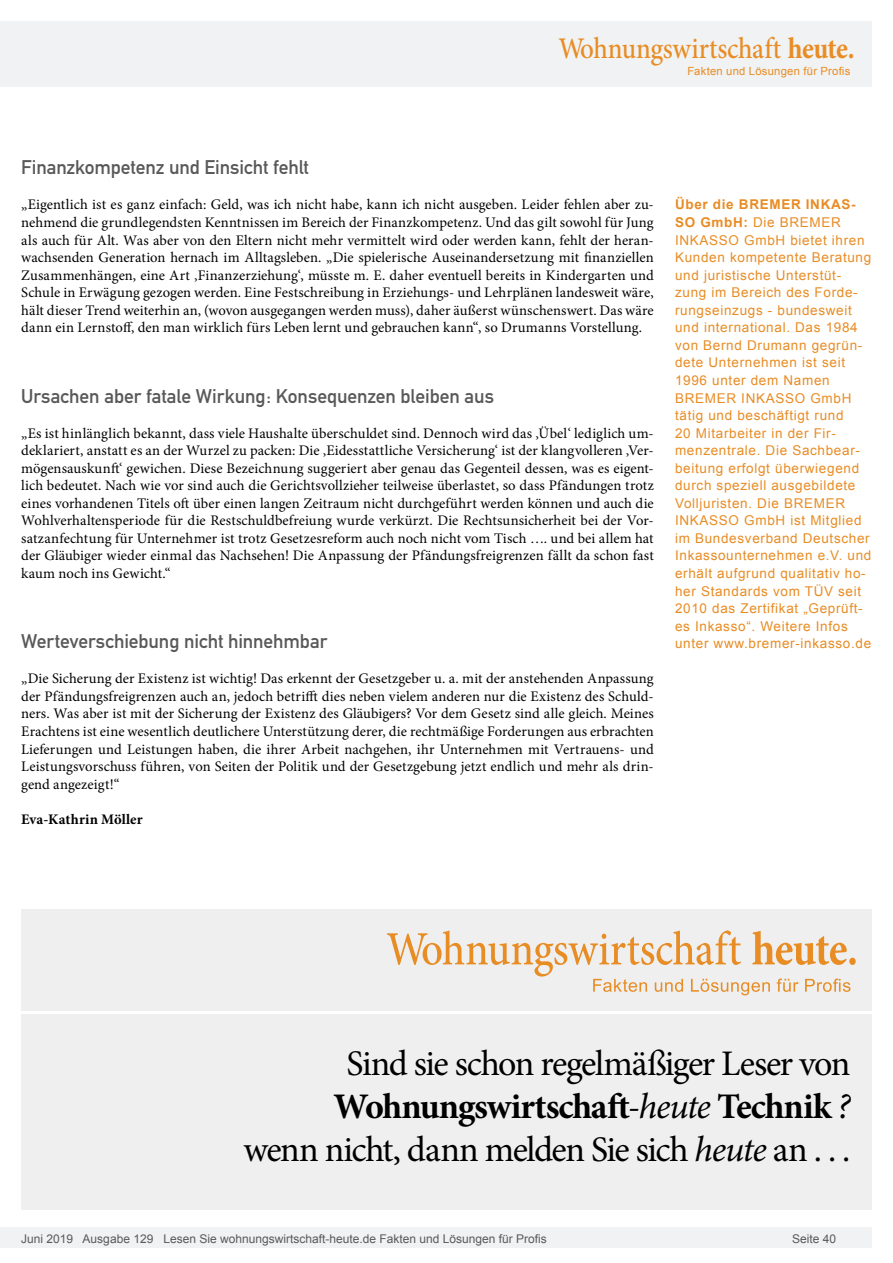
<style>
.page{position:relative;width:893px;height:1263px;background:#fff}
.page>*{position:absolute;margin:0;border:0;box-sizing:border-box;transform-origin:0 0}
.t1{font:36px/43.2px "Minion Pro";letter-spacing:-.04em;color:#000;text-align:right}
.t2{font:500 30px "Minion Pro";letter-spacing:-.01em;color:#e88c24;scale:.9 1}
.t3{font:19.5px "DIN Mittelschrift";letter-spacing:-.005em;color:#595959}
.t4{font:14.7px/17.5px "Minion Pro";letter-spacing:.005em;color:#000;text-align:justify}
.t5{font:700 14.7px "Minion Pro";letter-spacing:.005em;color:#000}
.t6{font:13.5px/17.5px "Arial";letter-spacing:.05em;color:#e88c24}
.t7{font:12px "Arial";color:#595959}
.t8{font:11.25px "Arial";letter-spacing:.025em;color:#e88c24}
.s1{font-weight:700}
.s2{font-style:italic}
</style>
<div class="page">
<div style="left:0;top:1227px;width:872px;height:20px;background:#f1f2f3"></div>
<div style="left:0;top:21px;width:872px;height:66px;background:#f1f2f3"></div>
<div style="left:21px;top:1014px;width:851px;height:196px;background:#efeff0"></div>
<div style="left:21px;top:909px;width:851px;height:101px;background:#efeff0"></div>
<svg style="left:387px;top:930px;width:469px;height:65px"></svg>
<h2 class="t2" style="left:558px;top:28px;width:331px">Wohnungswirtschaft <span class="s1">heute.</span></h2>
<p class="t8" style="left:687px;top:63px;width:165px">Fakten und Lösungen für Profis</p>
<h3 class="t3" style="left:21px;top:156px;width:289px">Finanzkompetenz und Einsicht fehlt</h3>
<p class="t4" style="left:21px;top:196px;width:634px">„Eigentlich ist es ganz einfach: Geld, was ich nicht habe, kann ich nicht ausgeben. Leider fehlen aber zu&shy;nehmend die grundlegendsten Kenntnissen im Bereich der Finanzkompetenz. Und das gilt sowohl für Jung als auch für Alt. Was aber von den Eltern nicht mehr vermittelt wird oder werden kann, fehlt der heran&shy;wachsenden Generation hernach im Alltagsleben. „Die spielerische Auseinandersetzung mit finanziellen Zusammenhängen, eine Art ‚Finanzerziehung‘, müsste m. E. daher eventuell bereits in Kindergarten und Schule in Erwägung gezogen werden. Eine Festschreibung in Erziehungs- und Lehrplänen landesweit wäre, hält dieser Trend weiterhin an, (wovon ausgegangen werden muss), daher äußerst wünschenswert. Das wäre dann ein Lernstoff, den man wirklich fürs Leben lernt und gebrauchen kann“, so Drumanns Vorstellung.</p>
<h3 class="t3" style="left:21px;top:384px;width:474px">Ursachen aber fatale Wirkung: Konsequenzen bleiben aus</h3>
<p class="t4" style="left:21px;top:424px;width:634px">„Es ist hinlänglich bekannt, dass viele Haushalte überschuldet sind. Dennoch wird das ‚Übel‘ lediglich um&shy;deklariert, anstatt es an der Wurzel zu packen: Die ‚Eidesstattliche Versicherung‘ ist der klangvolleren ‚Ver&shy;mögensauskunft‘ gewichen. Diese Bezeichnung suggeriert aber genau das Gegenteil dessen, was es eigent&shy;lich bedeutet. Nach wie vor sind auch die Gerichtsvollzieher teilweise überlastet, so dass Pfändungen trotz eines vorhandenen Titels oft über einen langen Zeitraum nicht durchgeführt werden können und auch die Wohlverhaltensperiode für die Restschuldbefreiung wurde verkürzt. Die Rechtsunsicherheit bei der Vor&shy;satzanfechtung für Unternehmer ist trotz Gesetzesreform auch noch nicht vom Tisch …. und bei allem hat der Gläubiger wieder einmal das Nachsehen! Die Anpassung der Pfändungsfreigrenzen fällt da schon fast kaum noch ins Gewicht.“</p>
<h3 class="t3" style="left:21px;top:630px;width:308px">Werteverschiebung nicht hinnehmbar</h3>
<p class="t4" style="left:21px;top:670px;width:634px">„Die Sicherung der Existenz ist wichtig! Das erkennt der Gesetzgeber u. a. mit der anstehenden Anpassung der Pfändungsfreigrenzen auch an, jedoch betrifft dies neben vielem anderen nur die Existenz des Schuld&shy;ners. Was aber ist mit der Sicherung der Existenz des Gläubigers? Vor dem Gesetz sind alle gleich. Meines Erachtens ist eine wesentlich deutlichere Unterstützung derer, die rechtmäßige Forderungen aus erbrachten Lieferungen und Leistungen haben, die ihrer Arbeit nachgehen, ihr Unternehmen mit Vertrauens- und Leistungsvorschuss führen, von Seiten der Politik und der Gesetzgebung jetzt endlich und mehr als drin&shy;gend angezeigt!“</p>
<p class="t5" style="left:21px;top:809px;width:123px">Eva-Kathrin Möller</p>
<p class="t6" style="left:675px;top:196px;width:198px"><span class="s1">Über die BREMER INKAS-<br>SO GmbH:</span> Die BREMER<br>INKASSO GmbH bietet ihren<br>Kunden kompetente Beratung und juristische Unterstüt&shy;zung im Bereich des Forde&shy;rungseinzugs - bundesweit und international. Das 1984 von Bernd Drumann gegrün&shy;dete Unternehmen ist seit<br>1996 unter dem Namen<br>BREMER INKASSO GmbH tätig und beschäftigt rund<br>20 Mitarbeiter in der Fir&shy;menzentrale. Die Sachbear&shy;beitung erfolgt überwiegend durch speziell ausgebildete<br>Volljuristen. Die BREMER<br>INKASSO GmbH ist Mitglied im Bundesverband Deutscher<br>Inkassounternehmen e.V. und erhält aufgrund qualitativ ho&shy;her Standards vom TÜV seit<br>2010 das Zertifikat „Geprüft&shy;es Inkasso“. Weitere Infos unter www.bremer-inkasso.de</p>
<h1 class="t1" style="left:244px;top:1042px;width:608px">Sind sie schon regelmäßiger Leser von<br><span class="s1">Wohnungswirtschaft</span>-<span class="s2">heute</span> <span class="s1">Technik</span> <span class="s2">?<br></span>wenn nicht, dann melden Sie sich <span class="s2">heute</span> an . . .</h1>
<p class="t7" style="left:21px;top:1230px;width:527px">Juni 2019 Ausgabe 129 Lesen Sie wohnungswirtschaft-heute.de Fakten und Lösungen für Profis</p>
<p class="t7" style="left:792px;top:1231px;width:46px">Seite 40</p>
</div>
